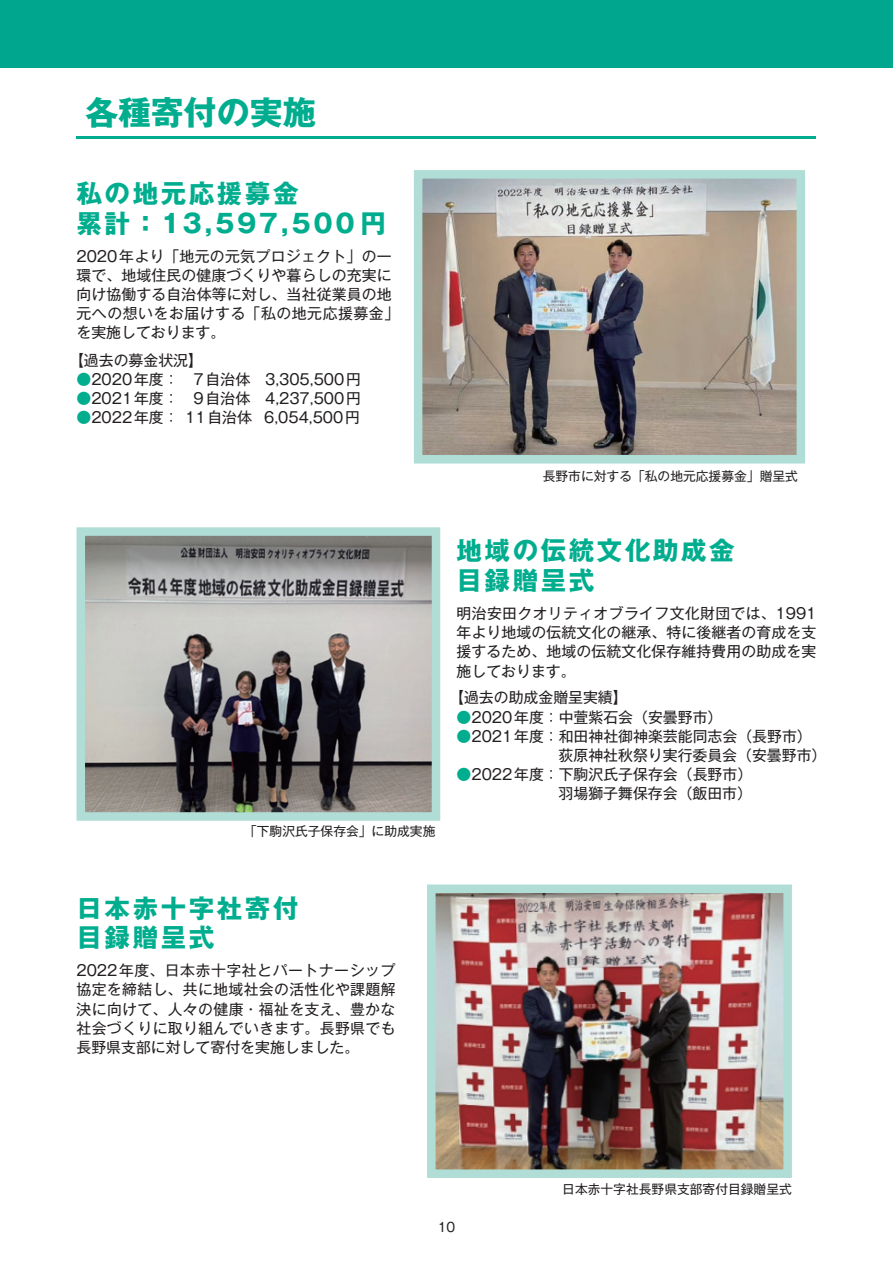
<style>
.page{position:relative;width:893px;height:1263px;background:#fff}
.page>*{position:absolute;margin:0;border:0;box-sizing:border-box;transform-origin:0 0}
.t1{font:33px "Gothic MB101 Pr 6 Bold 90 pv RKSJ H";color:#00ad8e}
.t2{font:25.5px/29.7px "Gothic MB101 Pr 6 Bold 90 pv RKSJ H";letter-spacing:.1em;color:#00ad8e}
.t3{font:14.85px/19.2px "Gothic MB101 Pr 6 Regular 90 pv RKSJ H";color:#231f20;text-align:justify}
.t4{font:12.75px "Gothic MB101 Pr 6 Regular 90 pv RKSJ H";color:#231f20}
.s1{color:#00ad8e}
</style>
<div class="page">
<div style="left:0;top:0;width:893px;height:68px;background:#00a78e"></div>
<hr style="left:77px;top:136px;width:739px;height:2px;background:#00ad8e">
<svg style="left:414px;top:170px;width:391px;height:293px;background:#a09b93"></svg>
<img style="left:427px;top:884px;width:365px;height:294px">
<svg style="left:77px;top:527px;width:363px;height:294px;background:#929492"></svg>
<h1 class="t1" style="left:85px;top:100px;width:232px">各種寄付の実施</h1>
<h2 class="t2" style="left:77px;top:182px;width:311px">私の地元応援募金<br>累計：13,597,500円</h2>
<p class="t3" style="left:77px;top:249px;width:324px;text-align:left">2020年より「地元の元気プロジェクト」の一環で、地域住民の健康づくりや暮らしの充実に向け協働する自治体等に対し、当社従業員の地元への想いをお届けする「私の地元応援募金」を実施しております。</p>
<p class="t3" style="left:69px;top:353px;width:135px">【過去の募金状況】</p>
<p class="t3" style="left:77px;top:372px;width:286px"><span class="s1">●</span>2020年度：　7自治体　 3,305,500円</p>
<p class="t3" style="left:77px;top:391px;width:286px"><span class="s1">●</span>2021年度：　9自治体　 4,237,500円</p>
<p class="t3" style="left:77px;top:410px;width:285px"><span class="s1">●</span>2022年度： 11自治体 6,054,500円</p>
<p class="t4" style="left:543px;top:471px;width:257px">長野市に対する「私の地元応援募金」贈呈式</p>
<p class="t4" style="left:244px;top:827px;width:193px">「下駒沢氏子保存会」に助成実施</p>
<h2 class="t2" style="left:457px;top:539px;width:280px">地域の伝統文化助成金目録贈呈式</h2>
<p class="t3" style="left:457px;top:606px;width:361px">明治安田クオリティオブライフ文化財団では、1991年より地域の伝統文化の継承、特に後継者の育成を支援するため、地域の伝統文化保存維持費用の助成を実施しております。</p>
<p class="t3" style="left:449px;top:690px;width:180px">【過去の助成金贈呈実績】</p>
<p class="t3" style="left:457px;top:709px;width:267px"><span class="s1">●</span>2020年度：中萱紫石会（安曇野市）</p>
<p class="t3" style="left:559px;top:728px;width:269px;text-indent:-102px"><span class="s1">●</span>2021年度：和田神社御神楽芸能同志会（長野市）荻原神社秋祭り実行委員会（安曇野市）</p>
<p class="t3" style="left:457px;top:767px;width:297px;text-align:right"><span class="s1">●</span>2022年度：下駒沢氏子保存会（長野市）羽場獅子舞保存会（飯田市）</p>
<h2 class="t2" style="left:77px;top:897px;width:223px">日本赤十字社寄付目録贈呈式</h2>
<p class="t3" style="left:77px;top:963px;width:321px">2022年度、日本赤十字社とパートナーシップ協定を締結し、共に地域社会の活性化や課題解決に向けて、人々の健康・福祉を支え、豊かな社会づくりに取り組んでいきます。長野県でも長野県支部に対して寄付を実施しました。</p>
<p class="t4" style="left:562px;top:1185px;width:231px">日本赤十字社長野県支部寄付目録贈呈式</p>
<p class="t4" style="left:438px;top:1222px;width:19px">10</p>
</div>
